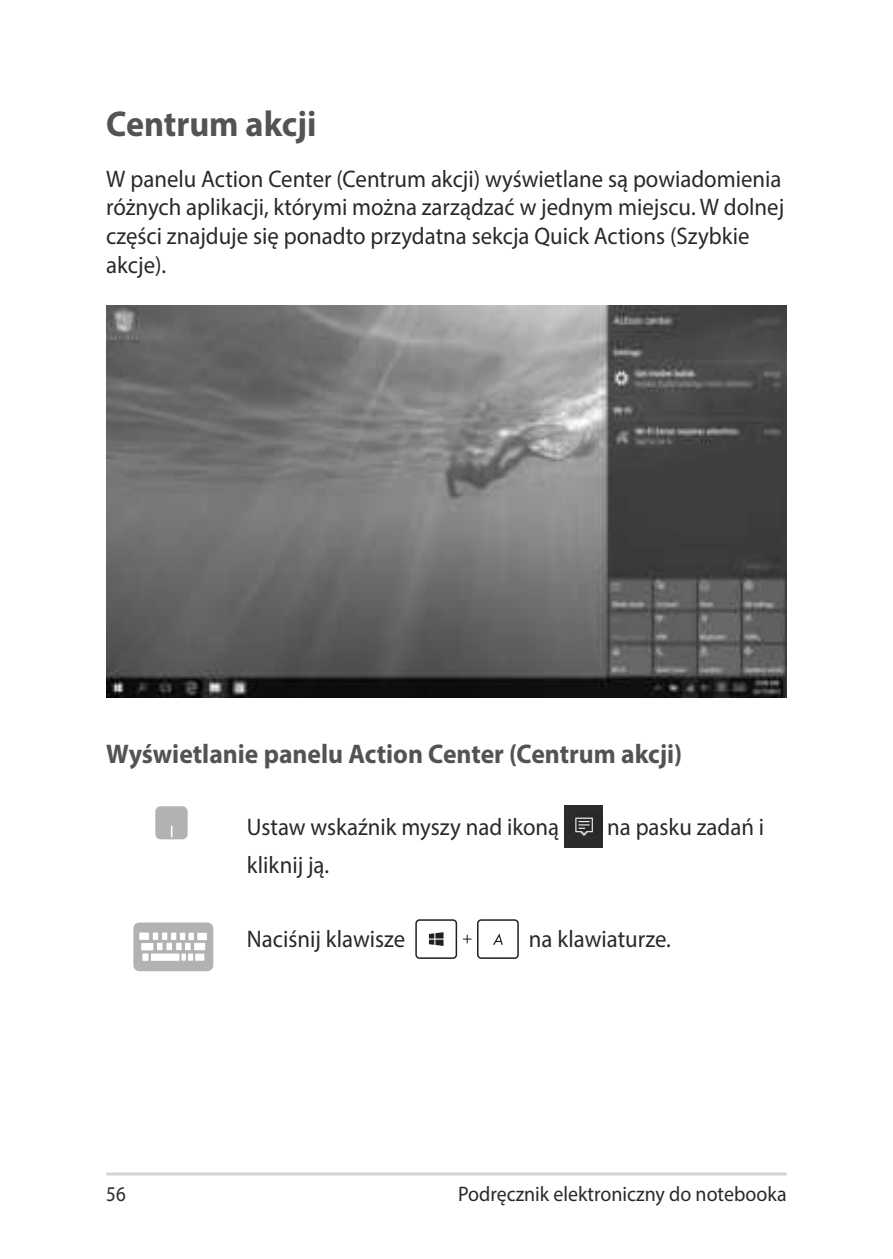
<style>
.page{position:relative;width:893px;height:1259px;background:#fff}
.page>*{position:absolute;margin:0;border:0;box-sizing:border-box;transform-origin:0 0}
.t1{font:700 36px "Myriad Pro";color:#535353;scale:.95 1}
.t2{font:700 27px "Myriad Pro";color:#535353;scale:.95 1}
.t3{font:24px/28.8px "Myriad Pro";color:#292929;scale:.95 1}
.t4{font:21px "Myriad Pro";color:#292929;scale:.95 1}
.t5{font:21px "Myriad Pro";color:#292929;scale:.9 1}
</style>
<div class="page">
<hr style="left:106px;top:1172px;width:681px;height:3px;background:#d3d3d3">
<img style="left:106px;top:305px;width:681px;height:393px">
<div style="left:155px;top:806px;width:33px;height:33px;background:#b2b2b2;border-radius:5px"></div>
<svg style="left:171px;top:825px;width:1px;height:12px"></svg>
<img style="left:564px;top:805px;width:38px;height:43px">
<div style="left:134px;top:923px;width:78px;height:47px;background:#b2b2b2;border-radius:5px"></div>
<div style="left:133px;top:922px;width:80px;height:49px;border:2px solid #b2b2b2;border-radius:5px"></div>
<div style="left:153px;top:932px;width:5px;height:8px;background:#fff"></div>
<div style="left:162px;top:932px;width:5px;height:8px;background:#fff"></div>
<div style="left:171px;top:932px;width:5px;height:8px;background:#fff"></div>
<div style="left:180px;top:932px;width:5px;height:8px;background:#fff"></div>
<div style="left:189px;top:932px;width:5px;height:8px;background:#fff"></div>
<div style="left:197px;top:933px;width:10px;height:7px;background:#fff"></div>
<div style="left:141px;top:943px;width:12px;height:7px;background:#fff"></div>
<div style="left:142px;top:953px;width:6px;height:8px;background:#fff"></div>
<div style="left:151px;top:953px;width:28px;height:8px;background:#fff"></div>
<div style="left:157px;top:942px;width:6px;height:8px;background:#fff"></div>
<div style="left:166px;top:942px;width:6px;height:8px;background:#fff"></div>
<div style="left:176px;top:942px;width:6px;height:8px;background:#fff"></div>
<div style="left:185px;top:942px;width:6px;height:8px;background:#fff"></div>
<div style="left:194px;top:943px;width:11px;height:7px;background:#fff"></div>
<svg style="left:181px;top:953px;width:12px;height:7px"></svg>
<div style="left:195px;top:953px;width:9px;height:7px;background:#fff"></div>
<div style="left:139px;top:932px;width:10px;height:8px;background:#fff"></div>
<div style="left:477px;top:919px;width:42px;height:40px;border:2px solid #202020;border-radius:3px"></div>
<svg style="left:463px;top:935px;width:8px;height:8px"></svg>
<div style="left:415px;top:919px;width:42px;height:40px;border:2px solid #202020;border-radius:3px"></div>
<svg style="left:429px;top:932px;width:14px;height:14px"></svg>
<svg style="left:493px;top:933px;width:10px;height:11px"></svg>
<h1 class="t1" style="left:106px;top:106px;width:223px">Centrum akcji</h1>
<p class="t3" style="left:106px;top:165px;width:715px">W panelu Action Center (Centrum akcji) wyświetlane są powiadomienia różnych aplikacji, którymi można zarządzać w jednym miejscu. W dolnej części znajduje się ponadto przydatna sekcja Quick Actions (Szybkie akcje).</p>
<p class="t2" style="left:106px;top:740px;width:608px">Wyświetlanie panelu Action Center (Centrum akcji)</p>
<p class="t3" style="left:247px;top:813px;width:330px">Ustaw wskaźnik myszy nad ikoną</p>
<p class="t3" style="left:607px;top:813px;width:167px">na pasku zadań i</p>
<p class="t3" style="left:247px;top:851px;width:88px">kliknij ją.</p>
<p class="t3" style="left:247px;top:925px;width:168px">Naciśnij klawisze</p>
<p class="t3" style="left:529px;top:925px;width:151px">na klawiaturze.</p>
<p class="t5" style="left:106px;top:1183px;width:23px">56</p>
<p class="t4" style="left:458px;top:1185px;width:347px">Podręcznik elektroniczny do notebooka</p>
</div>
